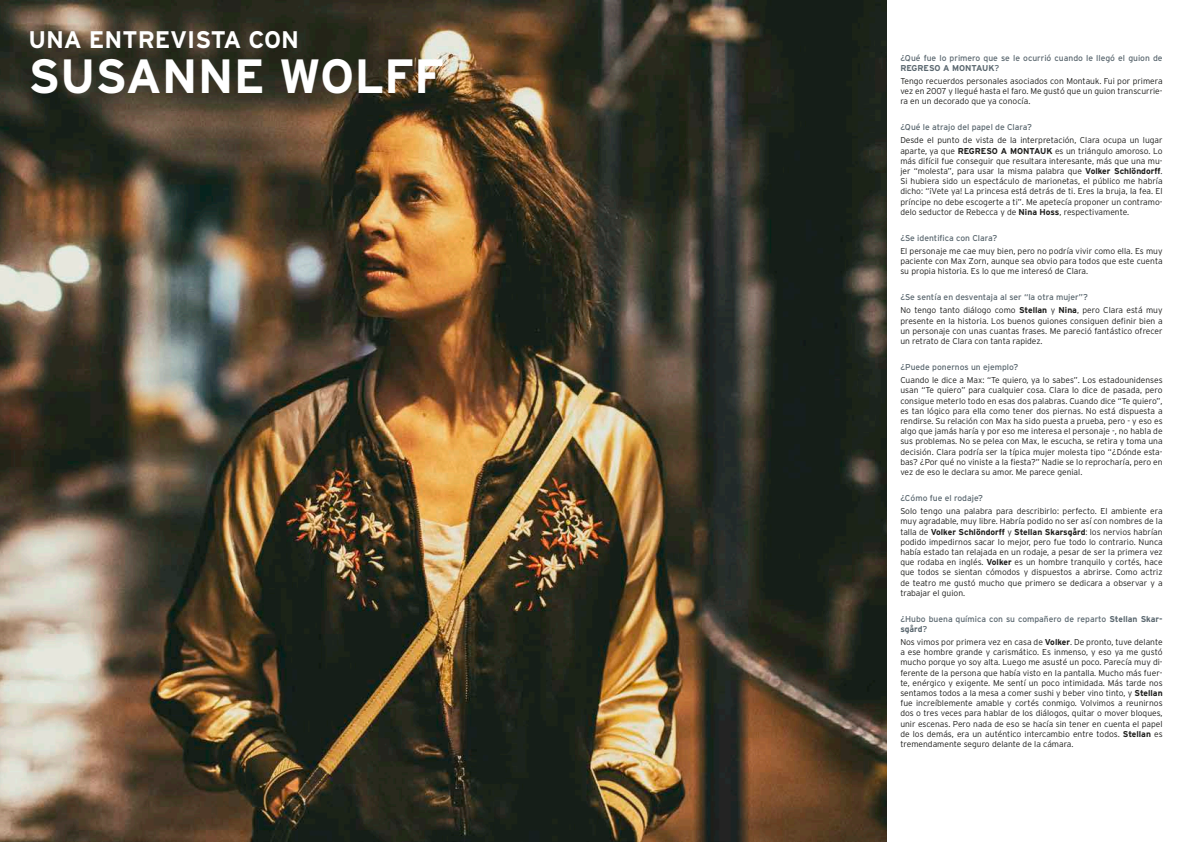
<style>
.page{position:relative;width:1191px;height:842px;background:#fff}
.page>*{position:absolute;margin:0;border:0;box-sizing:border-box;transform-origin:0 0}
.t1{font:700 48px "Interstate";color:#fff}
.t2{font:700 24px "Interstate";color:#fff}
.t3{font:300 8.5px/10.2px "Interstate";color:#1d1d1b;text-align:justify}
.t4{font:8.5px/10.2px "Interstate";color:#5a676f}
.t5{font:700 8.5px "Interstate";color:#5a676f}
.t6{font:700 8.5px "Interstate";color:#1d1d1b}
.s1{font-weight:700}
.s2{font-weight:400;color:#5a676f}
</style>
<div class="page">
<img style="left:0;top:0;width:886px;height:842px">
<h2 class="t2" style="left:28px;top:26px;width:18px">UNA</h2>
<h2 class="t2" style="left:89px;top:26px;width:16px">ENTREVISTA</h2>
<h2 class="t2" style="left:249px;top:26px;width:17px">CON</h2>
<h1 class="t1" style="left:28px;top:49px;width:34px">SUSANNE</h1>
<h1 class="t1" style="left:279px;top:49px;width:73px">WOLFF</h1>
<p class="t4" style="left:900px;top:53px;width:264px">¿Qué fue lo primero que se le ocurrió cuando le llegó el guion de</p>
<p class="t5" style="left:900px;top:63px;width:7px">REGRESO</p>
<p class="t5" style="left:943px;top:63px;width:23px">A MONTAUK</p>
<p class="t4" style="left:994px;top:63px;width:6px">?</p>
<p class="t3" style="left:900px;top:76px;width:264px">Tengo recuerdos personales asociados con Montauk. Fui por primera vez en 2007 y llegué hasta el faro. Me gustó que un guion transcurrie&shy;ra en un decorado que ya conocía.</p>
<p class="t4" style="left:900px;top:122px;width:133px">¿Qué le atrajo del papel de Clara?</p>
<p class="t3" style="left:900px;top:135px;width:264px">Desde el punto de vista de la interpretación, Clara ocupa un lugar aparte, ya que <span class="s1">REGRESO</span></p>
<p class="t3" style="left:900px;top:145px;width:264px;text-indent:155px">es un triángulo amoroso. Lo más difícil fue conseguir que resultara interesante, más que una mu&shy;jer “molesta”, para usar la misma palabra que <span class="s1">Volker Schlöndorff</span>.<br>Si hubiera sido un espectáculo de marionetas, el público me habría dicho: “¡Vete ya! La princesa está detrás de ti. Eres la bruja, la fea. El príncipe no debe escogerte a ti”. Me apetecía proponer un contramo&shy;delo seductor de Rebecca y de <span class="s1">N ina Hoss</span>, respectivamente.</p>
<p class="t4" style="left:900px;top:233px;width:98px">¿Se identifica con Clara?</p>
<p class="t3" style="left:900px;top:246px;width:264px">El personaje me cae muy bien, pero no podría vivir como ella. Es muy paciente con Max Zorn, aunque sea obvio para todos que este cuenta su propia historia. Es lo que me interesó de Clara.</p>
<p class="t3" style="left:900px;top:291px;width:264px;line-height:13px"><span class="s2">¿Se sentía en desventaja al ser “la otra mujer”?<br></span>No tengo tanto diálogo como <span class="s1">Stellan</span> y <span class="s1">Nina</span>, pero Clara está muy</p>
<p class="t3" style="left:900px;top:315px;width:264px">presente en la historia. Los buenos guiones consiguen definir bien a un personaje con unas cuantas frases. Me pareció fantástico ofrecer un retrato de Clara con tanta rapidez.</p>
<p class="t4" style="left:900px;top:362px;width:119px">¿Puede ponernos un ejemplo?</p>
<p class="t3" style="left:900px;top:375px;width:264px">Cuando le dice a Max: “Te quiero, ya lo sabes”. Los estadounidenses usan “Te quiero” para cualquier cosa. Clara lo dice de pasada, pero consigue meterlo todo en esas dos palabras. Cuando dice “Te quiero”, es tan lógico para ella como tener dos piernas. No está dispuesta a rendirse. Su relación con Max ha sido puesta a prueba, pero - y eso es algo que jamás haría y por eso me interesa el personaje -, no habla de sus problemas. No se pelea con Max, le escucha, se retira y toma una decisión. Clara podría ser la típica mujer molesta tipo “¿Dónde esta&shy;bas? ¿Por qué no viniste a la fiesta?” Nadie se lo reprocharía, pero en vez de eso le declara su amor. Me parece genial.</p>
<p class="t4" style="left:900px;top:493px;width:84px">¿Cómo fue el rodaje?</p>
<p class="t3" style="left:900px;top:506px;width:264px">Solo tengo una palabra para describirlo: perfecto. El ambiente era muy agradable, muy libre. Habría podido no ser así con nombres de la talla de <span class="s1">Volker Schlöndorff</span> y <span class="s1">Stellan Skarsgård</span>: los nervios habrían podido impedirnos sacar lo mejor, pero fue todo lo contrario. Nunca había estado tan relajada en un rodaje, a pesar de ser la primera vez que rodaba en inglés. <span class="s1">Volker</span> es un hombre tranquilo y cortés, hace que todos se sientan cómodos y dispuestos a abrirse. Como actriz de teatro me gustó mucho que primero se dedicara a observar y a trabajar el guion.</p>
<p class="t4" style="left:900px;top:614px;width:264px">¿Hubo buena química con su compañero de reparto <span class="s1">Stellan Skar&shy;sgård</span>?</p>
<p class="t3" style="left:900px;top:637px;width:264px">Nos vimos por primera vez en casa de <span class="s1">Volker</span>. De pronto, tuve delante a ese hombre grande y carismático. Es inmenso, y eso ya me gustó mucho porque yo soy alta. Luego me asusté un poco. Parecía muy di&shy;ferente de la persona que había visto en la pantalla. Mucho más fuer&shy;te, enérgico y exigente. Me sentí un poco intimidada. Más tarde nos sentamos todos a la mesa a comer sushi y beber vino tinto, y <span class="s1">Stellan </span>fue increíblemente amable y cortés conmigo. Volvimos a reunirnos dos o tres veces para hablar de los diálogos, quitar o mover bloques, unir escenas. Pero nada de eso se hacía sin tener en cuenta el papel de los demás, era un auténtico intercambio entre todos. <span class="s1">Stellan</span> es tremendamente seguro delante de la cámara.</p>
<p class="t6" style="left:1000px;top:146px;width:24px">A MONTAUK</p>
</div>
